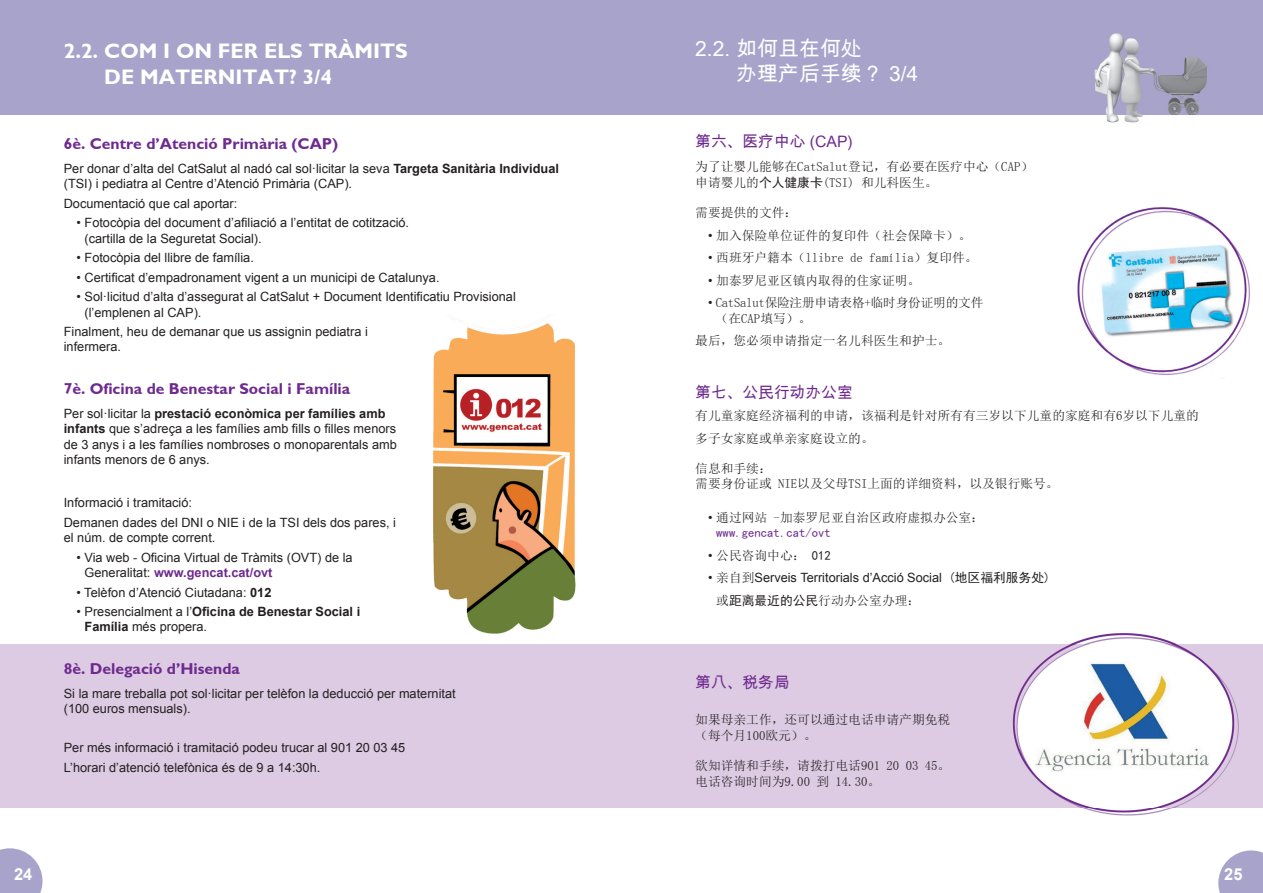
<style>
.page{position:relative;width:1263px;height:893px;background:#fff}
.page>*{position:absolute;margin:0;border:0;box-sizing:border-box;transform-origin:0 0}
.t1{font:700 21px/25.2px "Gill Sans";color:#fff}
.t2{font:21px/25.2px "Arial Unicode MS";color:#fff}
.t3{font:700 16.5px "Arial";color:#fff}
.t4{font:700 15.75px "Gill Sans";color:#6e2a8e}
.t5{font:15.75px "Arial Unicode MS";color:#6e2a8e}
.t6{font:12.75px/15.3px "Arial";color:#231f20}
.t7{font:12.75px/15.3px "Sim Sun";color:#231f20}
.t8{font:700 12.75px/15.3px "Arial";color:#231f20}
.t9{font:12.75px/15.3px "Sim Sun";letter-spacing:-.02em;color:#231f20}
.t10{font:12.75px "Sim Hei";color:#6e2a8e}
.s1{font-weight:700}
.s2{font-weight:700;color:#6e2a8e}
.s3{font-weight:400}
.s4{font-family:"Sim Hei"}
.s5{font-family:"Arial"}
.s6{font-family:"Sim Sun"}
</style>
<div class="page">
<div style="left:0;top:0;width:631px;height:115px;background:#a7a3cb"></div>
<div style="left:631px;top:0;width:632px;height:115px;background:#a7a3cb"></div>
<svg style="left:0;top:848px;width:43px;height:45px;background:#b3b0d2"></svg>
<svg style="left:1218px;top:850px;width:45px;height:43px;background:#b3b0d2"></svg>
<img style="left:1094px;top:33px;width:114px;height:90px">
<div style="left:631px;top:644px;width:632px;height:164px;background:#ddcbe3"></div>
<img style="left:1070px;top:633px;width:107px;height:183px">
<img style="left:1012px;top:644px;width:227px;height:164px">
<img style="left:1077px;top:207px;width:173px;height:172px">
<div style="left:0;top:644px;width:631px;height:164px;background:#ddcbe3"></div>
<img style="left:433px;top:319px;width:143px;height:315px">
<h1 class="t1" style="left:104px;top:39px;width:305px;text-indent:-40px">2.2. COM I ON FER ELS TRÀMITS<br>DE MATERNITAT? 3/4</h1>
<p class="t4" style="left:64px;top:135px;width:276px">6è. Centre d’Atenció Primària (CAP)</p>
<p class="t6" style="left:64px;top:161px;width:497px">Per donar d’alta del CatSalut al nadó cal sol·licitar la seva <span class="s1">Targeta Sanitària Individual </span>(TSI) i pediatra al Centre d’Atenció Primària (CAP).</p>
<p class="t6" style="left:64px;top:196px;width:175px">Documentació que cal aportar:</p>
<p class="t6" style="left:85px;top:215px;width:326px;text-indent:-8px">• Fotocòpia del document d’afiliació a l’entitat de cotització. (cartilla de la Seguretat Social).</p>
<p class="t6" style="left:77px;top:250px;width:179px">• Fotocòpia del llibre de família.</p>
<p class="t6" style="left:77px;top:270px;width:365px">• Certificat d’empadronament vigent a un municipi de Catalunya.</p>
<p class="t6" style="left:85px;top:289px;width:433px;text-indent:-8px">• Sol·licitud d’alta d’assegurat al CatSalut + Document Identificatiu Provisional (l’emplenen al CAP).</p>
<p class="t6" style="left:64px;top:324px;width:306px">Finalment, heu de demanar que us assignin pediatra i infermera.</p>
<p class="t4" style="left:64px;top:380px;width:288px">7è. Oficina de Benestar Social i Família</p>
<p class="t6" style="left:64px;top:406px;width:335px">Per sol·licitar la <span class="s1">prestació econòmica per famílies amb infants</span> que s’adreça a les famílies amb fills o filles menors de 3 anys i a les famílies nombroses o monoparentals amb infants menors de 6 anys.</p>
<p class="t6" style="left:64px;top:493px;width:334px;line-height:19.5px">Informació i tramitació:<br>Demanen dades del DNI o NIE i de la TSI dels dos pares, i</p>
<p class="t6" style="left:64px;top:530px;width:153px">el núm. de compte corrent.</p>
<p class="t6" style="left:85px;top:550px;width:270px;text-indent:-8px">• Via web - Oficina Virtual de Tràmits (OVT) de la<br>Generalitat: <span class="s2">www.gencat.cat/ovt</span></p>
<p class="t6" style="left:77px;top:585px;width:196px">• Telèfon d’Atenció Ciutadana: <span class="s1">012</span></p>
<p class="t8" style="left:85px;top:604px;width:277px;text-indent:-8px"><span class="s3">• Presencialment a l’</span>Oficina de Benestar Social i<br>Família <span class="s3">més propera.</span></p>
<p class="t4" style="left:64px;top:659px;width:178px">8è. Delegació d’Hisenda</p>
<p class="t6" style="left:64px;top:686px;width:393px">Si la mare treballa pot sol·licitar per telèfon la deducció per maternitat (100 euros mensuals).</p>
<p class="t6" style="left:64px;top:738px;width:343px;line-height:19.5px">Per més informació i tramitació podeu trucar al 901 20 03 45<br>L’horari d’atenció telefònica és de 9 a 14:30h.</p>
<h1 class="t2" style="left:736px;top:35px;width:184px;text-indent:-41px">2.2. 如何且在何处<br>办理产后手续？ 3/4</h1>
<p class="t5" style="left:695px;top:130px;width:159px">第六、医疗中心 (CAP)</p>
<p class="t7" style="left:695px;top:159px;width:339px">为了让婴儿能够在CatSalut登记，有必要在医疗中心（CAP）申请婴儿的<span class="s4">个人健康卡</span>(TSI) 和儿科医生。</p>
<p class="t7" style="left:695px;top:205px;width:103px">需要提供的文件：</p>
<p class="t7" style="left:708px;top:228px;width:265px"><span class="s5">•</span> 加入保险单位证件的复印件（社会保障卡）。</p>
<p class="t7" style="left:708px;top:250px;width:271px"><span class="s5">•</span> 西班牙户籍本（llibre de família）复印件。</p>
<p class="t7" style="left:708px;top:273px;width:214px"><span class="s5">•</span> 加泰罗尼亚区镇内取得的住家证明。</p>
<p class="t9" style="left:716px;top:295px;width:269px;text-indent:-8px"><span class="s5">•</span> CatSalut保险注册申请表格+临时身份证明的文件（在CAP填写）。</p>
<p class="t7" style="left:695px;top:333px;width:256px">最后，您必须申请指定一名儿科医生和护士。</p>
<p class="t5" style="left:695px;top:381px;width:159px">第七、公民行动办公室</p>
<p class="t7" style="left:695px;top:404px;width:505px;line-height:22.5px">有儿童家庭经济福利的申请，该福利是针对所有有三岁以下儿童的家庭和有6岁以下儿童的多子女家庭或单亲家庭设立的。</p>
<p class="t7" style="left:695px;top:461px;width:365px">信息和手续：<br>需要身份证或 NIE以及父母TSI上面的详细资料，以及银行账号。</p>
<p class="t7" style="left:708px;top:510px;width:277px"><span class="s5">•</span> 通过网站 -加泰罗尼亚自治区政府虚拟办公室：</p>
<p class="t10" style="left:716px;top:526px;width:116px">www.gencat.cat/ovt</p>
<p class="t7" style="left:708px;top:547px;width:124px"><span class="s5">•</span> 公民咨询中心： <span class="s4">012</span></p>
<p class="t6" style="left:708px;top:570px;width:344px">• <span class="s6">亲自到</span>Serveis Territorials d’Acció Social <span class="s4">(地区福利服务处)</span></p>
<p class="t7" style="left:716px;top:592px;width:206px">或<span class="s4">距离最近的公民</span>行动办公室办理：</p>
<p class="t5" style="left:695px;top:670px;width:96px">第八、税务局</p>
<p class="t7" style="left:695px;top:712px;width:256px">如果母亲工作，还可以通过电话申请产期免税（每个月100欧元）。</p>
<p class="t7" style="left:695px;top:758px;width:256px">欲知详情和手续，请拨打电话901 20 03 45。电话咨询时间为9.00 到 14.30。</p>
<p class="t3" style="left:14px;top:863px;width:20px">24</p>
<p class="t3" style="left:1224px;top:863px;width:20px">25</p>
</div>
